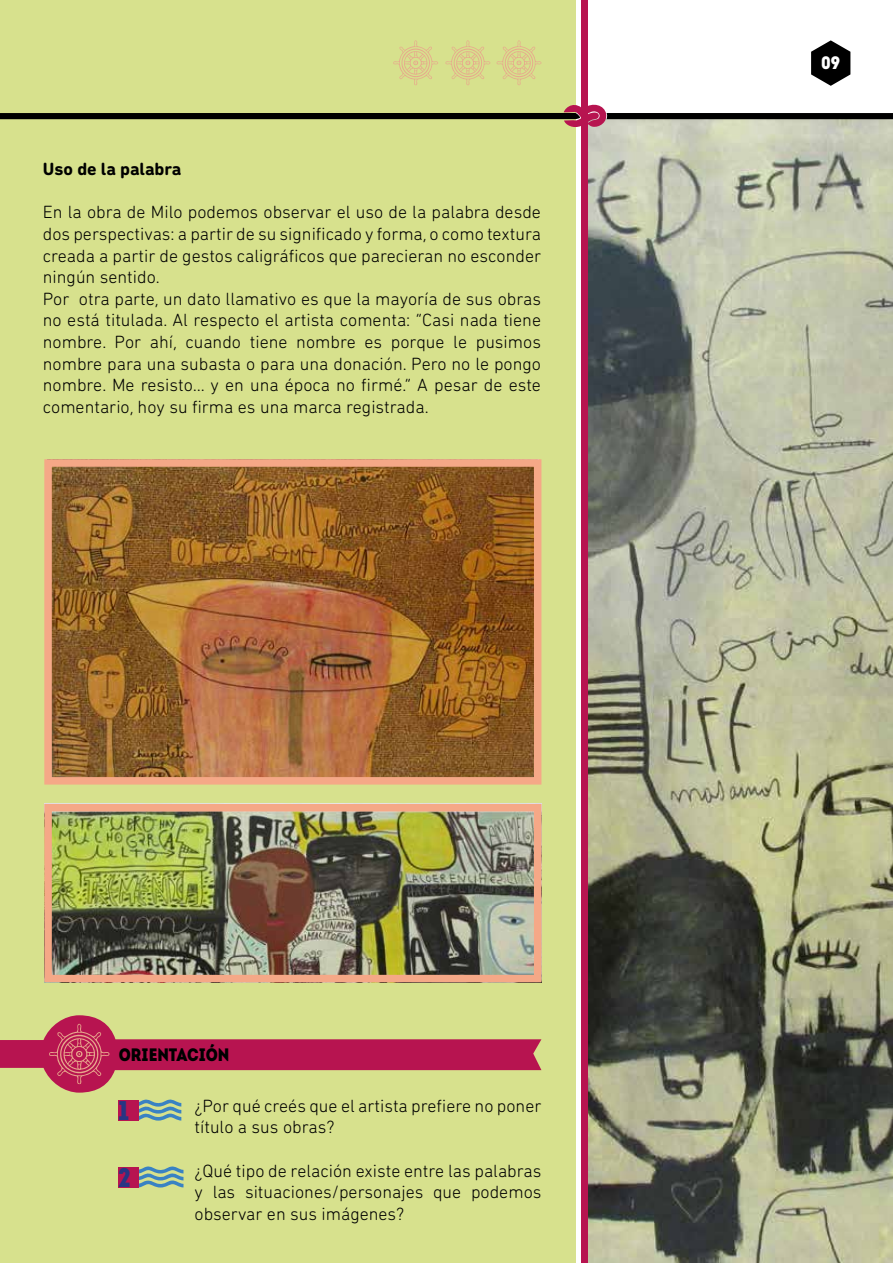
<style>
.page{position:relative;width:893px;height:1263px;background:#fff}
.page>*{position:absolute;margin:0;border:0;box-sizing:border-box;transform-origin:0 0}
.t1{font:27px "Intro Cond Black Free";color:#283583}
.t2{font:300 18px/21.6px "DIN Next Rounded LT Pro";color:#000}
.t3{font:700 18px "DIN Next Rounded LT Pro";color:#000}
.t4{font:18px "Intro Cond Black Free";color:#000}
.t5{font:18px "Intro Cond Black Free";color:#fff}
</style>
<div class="page">
<img style="left:588px;top:129px;width:305px;height:1134px">
<div style="left:0;top:0;width:575px;height:1263px;background:#d7e18d"></div>
<div style="left:581px;top:0;width:7px;height:1263px;background:#b71450"></div>
<svg style="left:0;top:100px;width:893px;height:29px"></svg>
<svg style="left:811px;top:40px;width:39px;height:46px"></svg>
<svg style="left:393px;top:40px;width:45px;height:46px"></svg>
<svg style="left:445px;top:40px;width:97px;height:46px"></svg>
<img style="left:53px;top:468px;width:479px;height:307px">
<img style="left:53px;top:813px;width:479px;height:160px">
<div style="left:44px;top:459px;width:497px;height:325px;border:8px solid #f5a887"></div>
<svg style="left:136px;top:1166px;width:47px;height:22px"></svg>
<div style="left:118px;top:1167px;width:21px;height:20px;background:#b71450"></div>
<svg style="left:0;top:1015px;width:541px;height:106px"></svg>
<div style="left:118px;top:1100px;width:21px;height:20px;background:#b71450"></div>
<div style="left:44px;top:804px;width:497px;height:178px;border:8px solid #f5a887"></div>
<p class="t3" style="left:43px;top:158px;width:140px">Uso de la palabra</p>
<p class="t2" style="left:43px;top:201px;width:500px">En la obra de Milo podemos observar el uso de la palabra desde dos perspectivas: a partir de su significado y forma, o como textura creada a partir de gestos caligráficos que parecieran no esconder ningún sentido.<br>Por otra parte, un dato llamativo es que la mayoría de sus obras no está titulada. Al respecto el artista comenta: “Casi nada tiene nombre. Por ahí, cuando tiene nombre es porque le pusimos nombre para una subasta o para una donación. Pero no le pongo nombre. Me resisto… y en una época no firmé.” A pesar de este comentario, hoy su firma es una marca registrada.</p>
<p class="t4" style="left:119px;top:1042px;width:112px">ORIENTACIÓN</p>
<h1 class="t1" style="left:118px;top:1092px;width:12px">1</h1>
<h1 class="t1" style="left:118px;top:1159px;width:14px">2</h1>
<p class="t2" style="left:195px;top:1094px;width:348px">¿Por qué creés que el artista prefiere no poner título a sus obras?</p>
<p class="t2" style="left:195px;top:1159px;width:348px;text-align:justify">¿Qué tipo de relación existe entre las palabras y las situaciones/personajes que podemos observar en sus imágenes?</p>
<p class="t5" style="left:821px;top:51px;width:21px">09</p>
</div>
